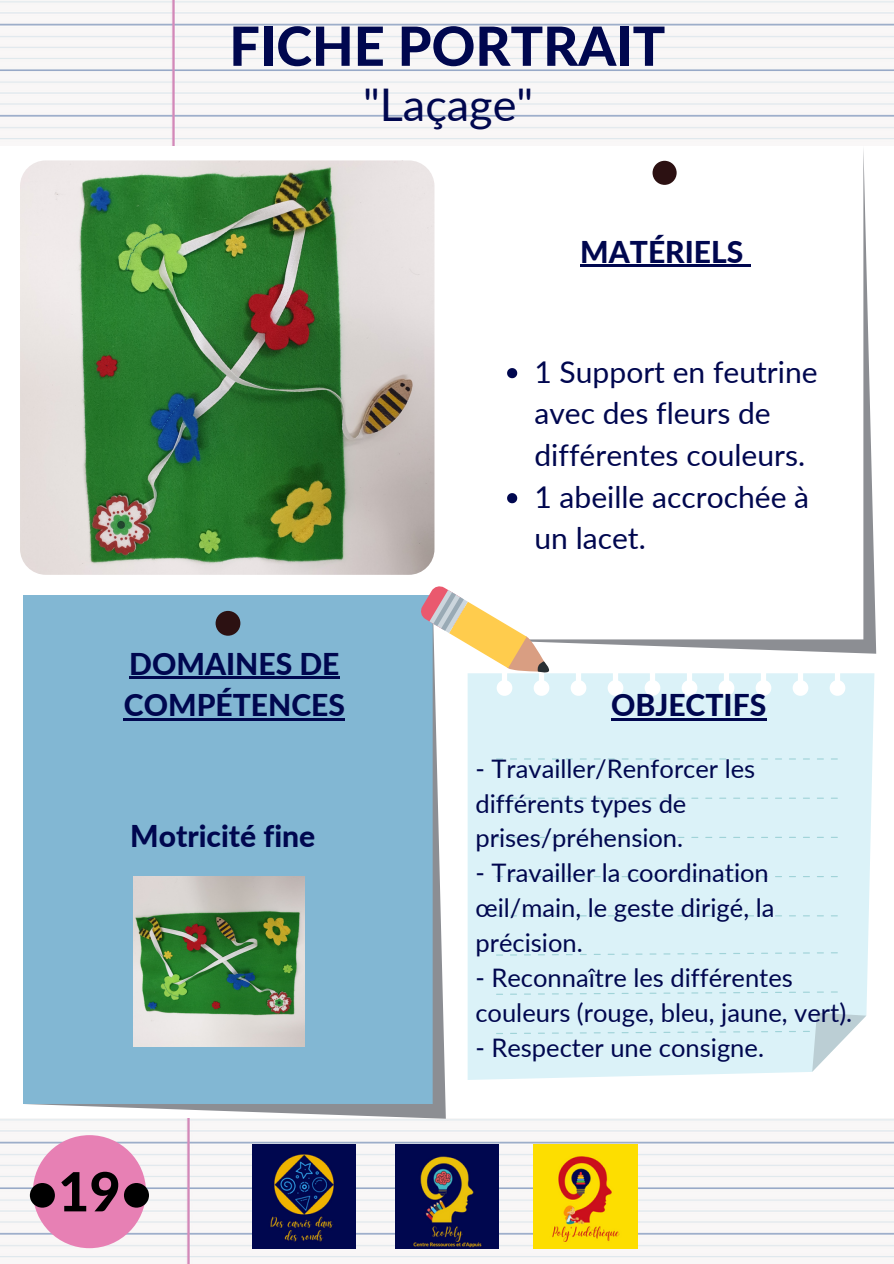
<style>
.page{position:relative;width:894px;height:1264px;background:#fff}
.page>*{position:absolute;margin:0;border:0;box-sizing:border-box;transform-origin:0 0}
.t1{font:800 54px "Lato";color:#00074f}
.t2{font:800 54px "Lato";color:#000}
.t3{font:45px "Lato";color:#00074f}
.t4{font:30px/41.7px "Lato";color:#00074f}
.t5{font:800 30px/41.7px "Lato";color:#00074f}
.t6{font:25.5px/35px "Lato";color:#00074f}
</style>
<div class="page">
<img style="left:0;top:1118px;width:893px;height:145px">
<div style="left:467px;top:673px;width:407px;height:406px;background:#dbf2f8"></div>
<svg style="left:496px;top:758px;width:341px;height:1px"></svg>
<svg style="left:496px;top:797px;width:341px;height:1px"></svg>
<svg style="left:496px;top:836px;width:341px;height:2px"></svg>
<svg style="left:496px;top:876px;width:341px;height:1px"></svg>
<svg style="left:496px;top:915px;width:341px;height:1px"></svg>
<svg style="left:496px;top:952px;width:341px;height:3px"></svg>
<svg style="left:496px;top:991px;width:341px;height:3px"></svg>
<svg style="left:496px;top:1012px;width:370px;height:59px;background:#daf0f5"></svg>
<img style="left:0;top:0;width:893px;height:145px">
<img style="left:20px;top:160px;width:414px;height:414px;border-radius:26px">
<img style="left:395px;top:1144px;width:103px;height:104px">
<img style="left:252px;top:1144px;width:104px;height:104px">
<img style="left:533px;top:1144px;width:104px;height:104px">
<div style="left:33px;top:1135px;width:113px;height:113px;background:#e780b4;border-radius:50%"></div>
<hr style="left:611px;top:718px;width:155px;height:2px;background:#00074f">
<svg style="left:511px;top:149px;width:364px;height:504px"></svg>
<div style="left:23px;top:595px;width:422px;height:523px;background:#82b7d3"></div>
<img style="left:134px;top:876px;width:170px;height:170px">
<hr style="left:129px;top:676px;width:210px;height:3px;background:#00074f">
<hr style="left:124px;top:718px;width:221px;height:2px;background:#00074f">
<svg style="left:414px;top:580px;width:137px;height:100px"></svg>
<hr style="left:580px;top:265px;width:163px;height:2px;background:#00074f">
<svg style="left:743px;top:265px;width:7px;height:2px"></svg>
<svg style="left:507px;top:368px;width:10px;height:10px"></svg>
<svg style="left:507px;top:493px;width:10px;height:10px"></svg>
<h1 class="t1" style="left:229px;top:12px;width:437px">FICHE PORTRAIT</h1>
<h2 class="t3" style="left:363px;top:77px;width:171px">"Laçage"</h2>
<p class="t5" style="left:580px;top:230px;width:165px">MATÉRIELS</p>
<p class="t5" style="left:124px;top:642px;width:222px">DOMAINES DE<br>COMPÉTENCES</p>
<p class="t5" style="left:130px;top:814px;width:186px">Motricité fine</p>
<h1 class="t2" style="left:27px;top:1157px;width:127px">•19•</h1>
<p class="t4" style="left:534px;top:350px;width:284px">1 Support en feutrine avec des fleurs de différentes couleurs.<br>1 abeille accrochée à un lacet.</p>
<p class="t5" style="left:611px;top:683px;width:156px">OBJECTIFS</p>
<p class="t6" style="left:475px;top:750px;width:281px">- Travailler/Renforcer les différents types de prises/préhension.</p>
<p class="t6" style="left:475px;top:855px;width:300px">- Travailler la coordination œil/main, le geste dirigé, la précision.</p>
<p class="t6" style="left:475px;top:959px;width:378px">- Reconnaître les différentes couleurs (rouge, bleu, jaune, vert).</p>
<p class="t6" style="left:475px;top:1029px;width:290px">- Respecter une consigne.</p>
</div>
